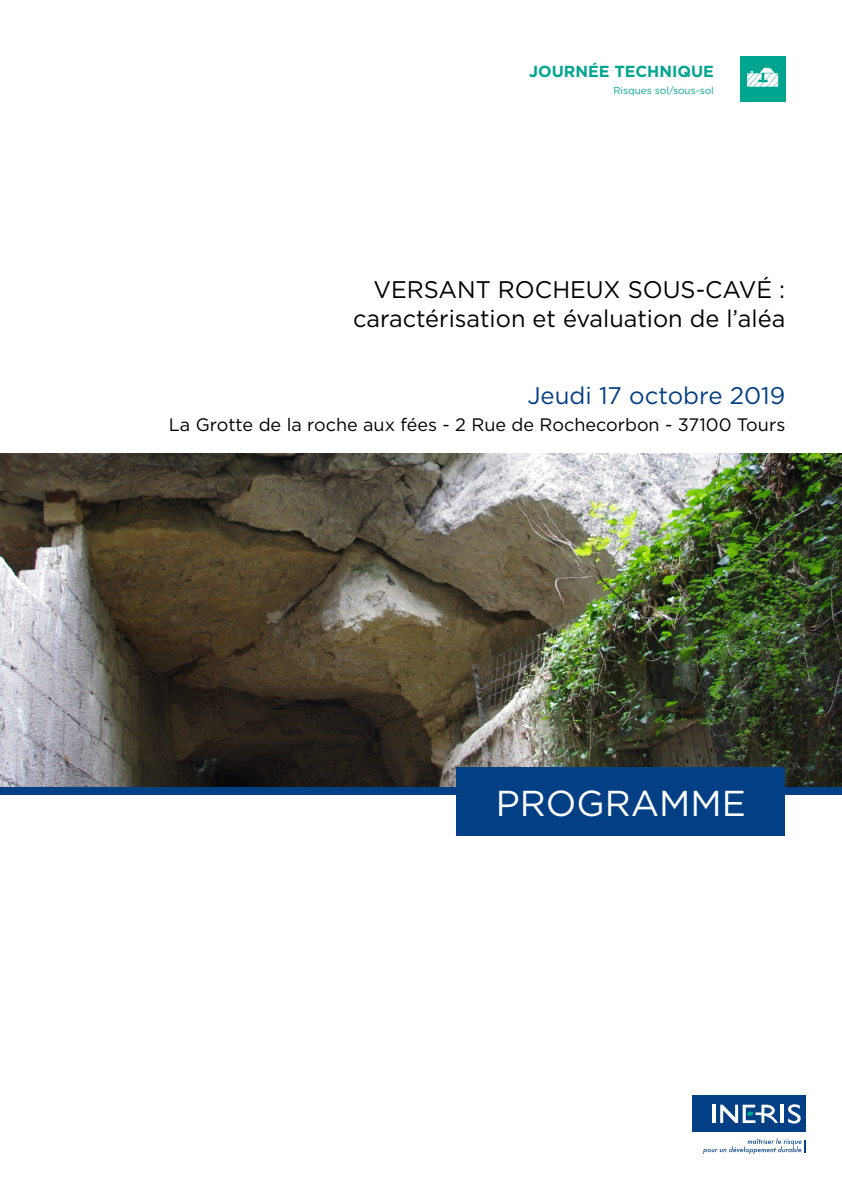
<style>
.page{position:relative;width:842px;height:1191px;background:#fff}
.page>*{position:absolute;margin:0;border:0;box-sizing:border-box;transform-origin:0 0}
.t1{font:36px "Gotham";color:#fff}
.t2{font:24px/28.8px "Gotham";color:#000;text-align:right}
.t3{font:24px "Gotham";color:#033f85}
.t4{font:18px "Gotham";color:#000}
.t5{font:700 16px "Gotham";color:#00a590}
.t6{font:10px "Gotham";color:#00a590}
</style>
<div class="page">
<div style="left:692px;top:1095px;width:114px;height:37px;background:#033f85"></div>
<hr style="left:712px;top:1104px;width:3px;height:19px;background:#fff">
<hr style="left:781px;top:1104px;width:3px;height:19px;background:#fff">
<svg style="left:788px;top:1104px;width:13px;height:19px"></svg>
<svg style="left:720px;top:1104px;width:58px;height:19px"></svg>
<svg style="left:703px;top:1138px;width:103px;height:16px"></svg>
<div style="left:0;top:786px;width:842px;height:8px;background:#033f85"></div>
<div style="left:740px;top:57px;width:45px;height:45px;background:#00a590"></div>
<svg style="left:747px;top:67px;width:31px;height:20px"></svg>
<img style="left:0;top:454px;width:842px;height:333px">
<div style="left:456px;top:768px;width:329px;height:68px;background:#033f85"></div>
<p class="t5" style="left:529px;top:61px;width:186px">JOURNÉE TECHNIQUE</p>
<p class="t6" style="left:613px;top:84px;width:102px">Risques sol/sous-sol</p>
<p class="t2" style="left:353px;top:274px;width:434px">VERSANT ROCHEUX SOUS-CAVÉ : caractérisation et évaluation de l’aléa</p>
<p class="t3" style="left:527px;top:380px;width:259px">Jeudi 17 octobre 2019</p>
<p class="t4" style="left:169px;top:413px;width:618px">La Grotte de la roche aux fées - 2 Rue de Rochecorbon - 37100 Tours</p>
<h1 class="t1" style="left:496px;top:780px;width:251px">PROGRAMME</h1>
</div>
